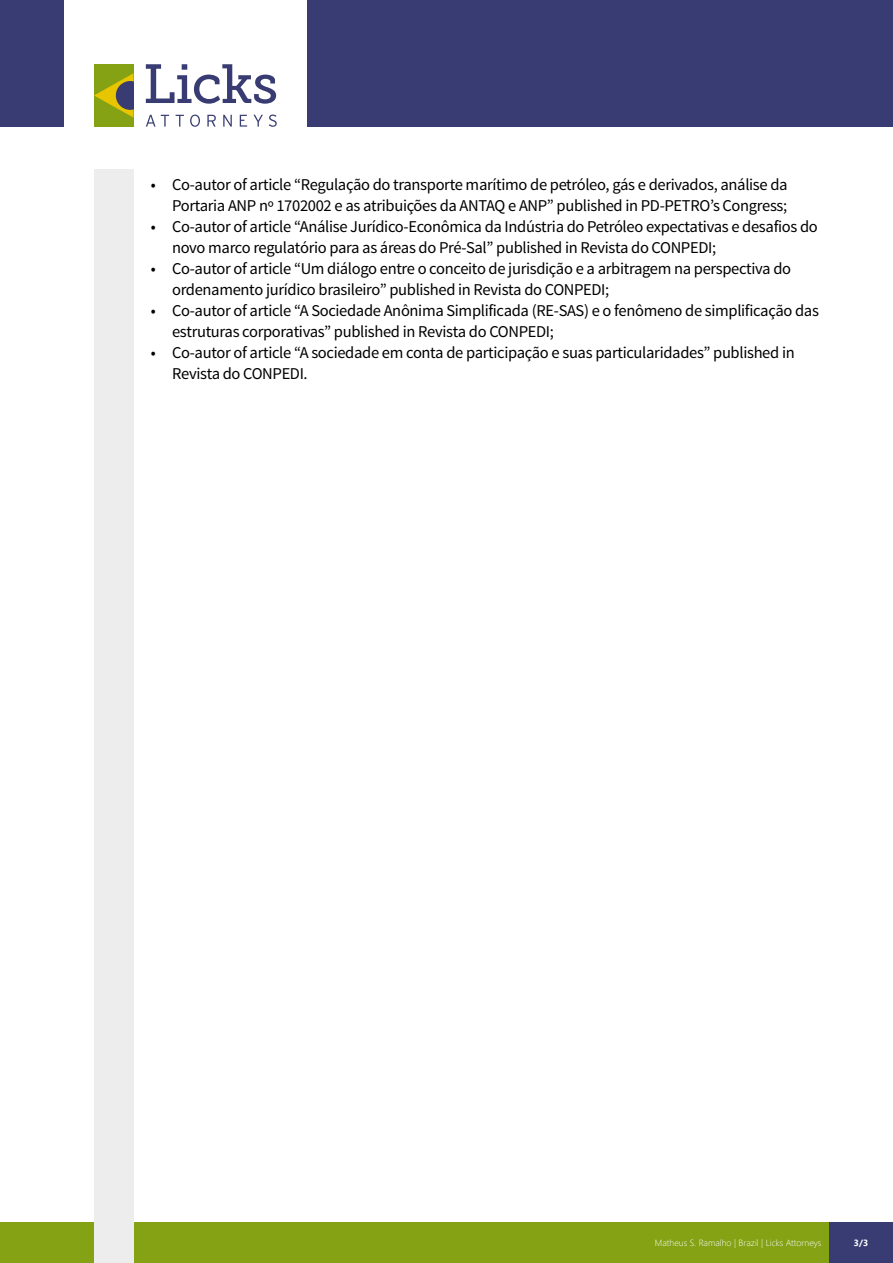
<style>
.page{position:relative;width:893px;height:1263px;background:#fff}
.page>*{position:absolute;margin:0;border:0;box-sizing:border-box;transform-origin:0 0}
.t1{font:16.5px/21px "Source Sans Pro";letter-spacing:-.02em;color:#000}
.t2{font:300 9px "Segoe UI";color:#fff}
.t3{font:700 9px "Segoe UI";color:#fff}
</style>
<div class="page">
<div style="left:0;top:1222px;width:893px;height:41px;background:#84a214"></div>
<div style="left:829px;top:1222px;width:64px;height:41px;background:#383c72"></div>
<div style="left:0;top:0;width:64px;height:127px;background:#383c72"></div>
<div style="left:307px;top:0;width:586px;height:127px;background:#383c72"></div>
<svg style="left:146px;top:115px;width:23px;height:12px"></svg>
<svg style="left:176px;top:115px;width:8px;height:12px"></svg>
<svg style="left:190px;top:115px;width:10px;height:12px"></svg>
<svg style="left:207px;top:115px;width:9px;height:12px"></svg>
<svg style="left:223px;top:115px;width:9px;height:12px"></svg>
<svg style="left:240px;top:115px;width:7px;height:12px"></svg>
<svg style="left:253px;top:115px;width:10px;height:12px"></svg>
<svg style="left:269px;top:115px;width:8px;height:12px"></svg>
<svg style="left:146px;top:64px;width:130px;height:40px"></svg>
<div style="left:94px;top:64px;width:39px;height:63px;background:#84a214"></div>
<svg style="left:94px;top:73px;width:39px;height:45px"></svg>
<div style="left:94px;top:169px;width:40px;height:1094px;background:#ededed"></div>
<p class="t1" style="left:151px;top:174px;width:638px;text-align:right">• Co-autor of article “Regulação do transporte marítimo de petróleo, gás e derivados, análise da<br>Portaria ANP nº 1702002 e as atribuições da ANTAQ e ANP” published in PD-PETRO’s Congress;</p>
<p class="t1" style="left:172px;top:216px;width:647px;text-indent:-21px">• Co-autor of article “Análise Jurídico-Econômica da Indústria do Petróleo expectativas e desafios do novo marco regulatório para as áreas do Pré-Sal” published in Revista do CONPEDI;</p>
<p class="t1" style="left:172px;top:258px;width:621px;text-indent:-21px">• Co-autor of article “Um diálogo entre o conceito de jurisdição e a arbitragem na perspectiva do ordenamento jurídico brasileiro” published in Revista do CONPEDI;</p>
<p class="t1" style="left:172px;top:300px;width:648px;text-indent:-21px">• Co-autor of article “A Sociedade Anônima Simplificada (RE-SAS) e o fenômeno de simplificação das estruturas corporativas” published in Revista do CONPEDI;</p>
<p class="t1" style="left:172px;top:342px;width:624px;text-indent:-21px">• Co-autor of article “A sociedade em conta de participação e suas particularidades” published in<br>Revista do CONPEDI.</p>
<p class="t2" style="left:655px;top:1234px;width:168px">Matheus S. Ramalho | Brazil | Licks Attorneys</p>
<p class="t3" style="left:854px;top:1234px;width:16px">3/3</p>
</div>
